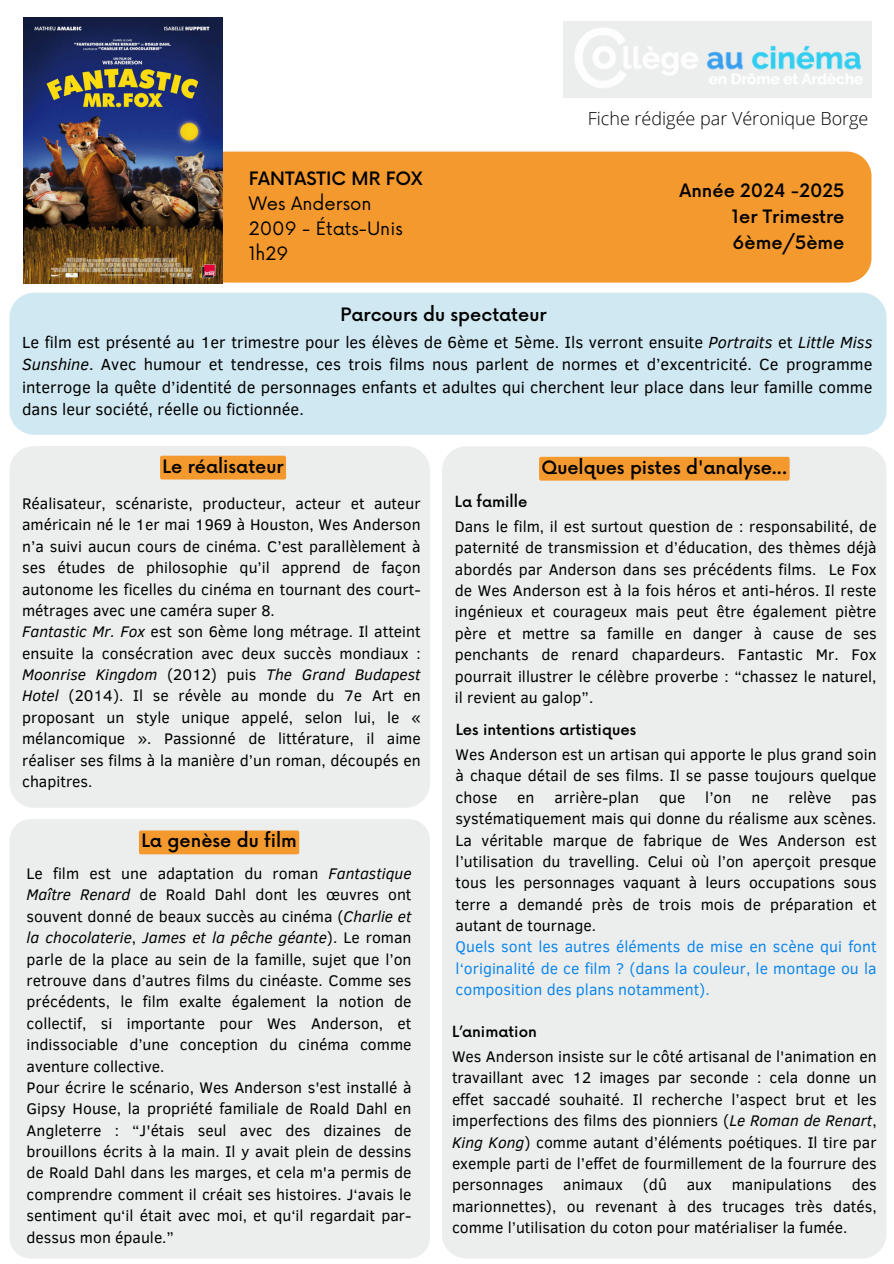
<style>
.page{position:relative;width:894px;height:1264px;background:#fff}
.page>*{position:absolute;margin:0;border:0;box-sizing:border-box;transform-origin:0 0}
.t1{font:500 18px/25.8px "Now";color:#000;text-align:justify}
.t2{font:18px/25.2px "Now";color:#000}
.t3{font:300 18px "Open Sans";color:#000}
.t4{font:16.5px/22.5px "Clear Sans";color:#000;text-align:justify}
.t5{font:15.75px/21.3px "Clear Sans";color:#000;text-align:justify}
.t6{font:15.75px/21.3px "Clear Sans";color:#0e87eb;text-align:justify}
.t7{font:500 15px "Now";color:#000}
.s1{font-weight:500}
.s2{font-style:italic}
</style>
<div class="page">
<div style="left:200px;top:152px;width:671px;height:130px;background:#f4992e;border-radius:25px"></div>
<img style="left:24px;top:18px;width:199px;height:265px">
<div style="left:9px;top:446px;width:421px;height:361px;background:#eceded;border-radius:25px"></div>
<div style="left:9px;top:293px;width:877px;height:142px;background:#d0e8f1;border-radius:25px"></div>
<div style="left:9px;top:819px;width:421px;height:439px;background:#eceded;border-radius:21px"></div>
<div style="left:441px;top:446px;width:445px;height:812px;background:#eceded;border-radius:25px"></div>
<div style="left:563px;top:22px;width:308px;height:76px;background:#eceded"></div>
<img style="left:575px;top:28px;width:288px;height:60px">
<div style="left:160px;top:455px;width:126px;height:24px;background:#f4992e;border-radius:2px"></div>
<div style="left:139px;top:830px;width:160px;height:24px;background:#f4992e;border-radius:2px"></div>
<div style="left:539px;top:457px;width:250px;height:23px;background:#f4992e;border-radius:2px"></div>
<h2 class="t2" style="left:248px;top:166px;width:175px"><span class="s1">FANTASTIC MR FOX<br></span>Wes Anderson<br>2009 - États-Unis<br>1h29</h2>
<h2 class="t1" style="left:340px;top:302px;width:207px">Parcours du spectateur</h2>
<h2 class="t3" style="left:587px;top:106px;width:282px">Fiche rédigée par Véronique Borge</h2>
<h1 class="t1" style="left:731px;top:179px;width:114px;text-indent:-52px">Année 2024 -2025<br>1er Trimestre 6ème/5ème</h1>
<h3 class="t4" style="left:22px;top:330px;width:851px">Le film est présenté au 1er trimestre pour les élèves de 6ème et 5ème. Ils verront ensuite <span class="s2">Portraits</span> et <span class="s2">Little Miss Sunshine</span>. Avec humour et tendresse, ces trois films nous parlent de normes et d’excentricité. Ce programme interroge la quête d’identité de personnages enfants et adultes qui cherchent leur place dans leur famille comme dans leur société, réelle ou fictionnée.</h3>
<h1 class="t1" style="left:162px;top:454px;width:122px">Le réalisateur</h1>
<p class="t5" style="left:22px;top:492px;width:400px">Réalisateur, scénariste, producteur, acteur et auteur américain né le 1er mai 1969 à Houston, Wes Anderson n’a suivi aucun cours de cinéma. C’est parallèlement à ses études de philosophie qu’il apprend de façon autonome les ficelles du cinéma en tournant des court&shy;métrages avec une caméra super 8.</p>
<h1 class="t5" style="left:22px;top:620px;width:400px"><span class="s2">Fantastic Mr. Fox</span> est son 6ème long métrage. Il atteint ensuite la consécration avec deux succès mondiaux :<br><span class="s2">Moonrise Kingdom</span> (2012) puis <span class="s2">The Grand Budapest Hotel</span> (2014). Il se révèle au monde du 7e Art en proposant un style unique appelé, selon lui, le « mélancomique ». Passionné de littérature, il aime réaliser ses films à la manière d’un roman, découpés en chapitres.</h1>
<h1 class="t1" style="left:141px;top:829px;width:157px">La genèse du film</h1>
<p class="t5" style="left:27px;top:862px;width:386px">Le film est une adaptation du roman <span class="s2">Fantastique Maître Renard</span> de Roald Dahl dont les œuvres ont souvent donné de beaux succès au cinéma (<span class="s2">Charlie et la chocolaterie</span>, <span class="s2">James et la pêche géante</span>). Le roman parle de la place au sein de la famille, sujet que l’on retrouve dans d’autres films du cinéaste. Comme ses précédents, le film exalte également la notion de collectif, si importante pour Wes Anderson, et indissociable d’une conception du cinéma comme aventure collective.</p>
<p class="t5" style="left:27px;top:1075px;width:386px">Pour écrire le scénario, Wes Anderson s'est installé à Gipsy House, la propriété familiale de Roald Dahl en Angleterre : “J'étais seul avec des dizaines de brouillons écrits à la main. Il y avait plein de dessins de Roald Dahl dans les marges, et cela m'a permis de comprendre comment il créait ses histoires. J‘avais le sentiment qu‘il était avec moi, et qu‘il regardait par&shy;dessus mon épaule.”</p>
<h1 class="t7" style="left:455px;top:493px;width:74px">La famille</h1>
<p class="t1" style="left:541px;top:455px;width:247px">Quelques pistes d'analyse...</p>
<h3 class="t5" style="left:455px;top:515px;width:423px">Dans le film, il est surtout question de : responsabilité, de paternité de transmission et d’éducation, des thèmes déjà abordés par Anderson dans ses précédents films. Le Fox de Wes Anderson est à la fois héros et anti-héros. Il reste ingénieux et courageux mais peut être également piètre père et mettre sa famille en danger à cause de ses penchants de renard chapardeurs. Fantastic Mr. Fox pourrait illustrer le célèbre proverbe : “chassez le naturel, il revient au galop”.</h3>
<h3 class="t7" style="left:455px;top:721px;width:182px">Les intentions artistiques</h3>
<p class="t5" style="left:455px;top:743px;width:422px">Wes Anderson est un artisan qui apporte le plus grand soin à chaque détail de ses films. Il se passe toujours quelque chose</p>
<p class="t5" style="left:517px;top:785px;width:19px">en</p>
<p class="t5" style="left:554px;top:785px;width:86px">arrière-plan</p>
<p class="t5" style="left:659px;top:785px;width:28px">que</p>
<p class="t5" style="left:705px;top:785px;width:28px">l’on</p>
<p class="t5" style="left:751px;top:785px;width:19px">ne</p>
<p class="t5" style="left:788px;top:785px;width:44px">relève</p>
<p class="t5" style="left:455px;top:785px;width:422px;text-indent:396px">pas systématiquement mais qui donne du réalisme aux scènes.<br>La véritable marque de fabrique de Wes Anderson est l’utilisation du travelling. Celui où l’on aperçoit presque tous les personnages vaquant à leurs occupations sous terre a demandé près de trois mois de préparation et autant de tournage.</p>
<p class="t6" style="left:455px;top:935px;width:422px">Quels sont les autres éléments de mise en scène qui font l‘originalité de ce film ? (dans la couleur, le montage ou la composition des plans notamment).</p>
<p class="t7" style="left:452px;top:1023px;width:86px">L’animation</p>
<p class="t5" style="left:452px;top:1045px;width:426px">Wes Anderson insiste sur le côté artisanal de l'animation en travaillant avec 12 images par seconde : cela donne un effet saccadé souhaité. Il recherche l’aspect brut et les imperfections des films des pionniers (<span class="s2">Le Roman de Renart</span>, <span class="s2">King Kong</span>) comme autant d’éléments poétiques. Il tire par exemple parti de l’effet de fourmillement de la fourrure des personnages</p>
<p class="t5" style="left:563px;top:1173px;width:61px">animaux</p>
<p class="t5" style="left:642px;top:1173px;width:26px">(dû</p>
<p class="t5" style="left:686px;top:1173px;width:27px">aux</p>
<p class="t5" style="left:731px;top:1173px;width:101px">manipulations</p>
<p class="t5" style="left:452px;top:1173px;width:426px;text-indent:399px">des marionnettes), ou revenant à des trucages très datés, comme l’utilisation du coton pour matérialiser la fumée.</p>
</div>
